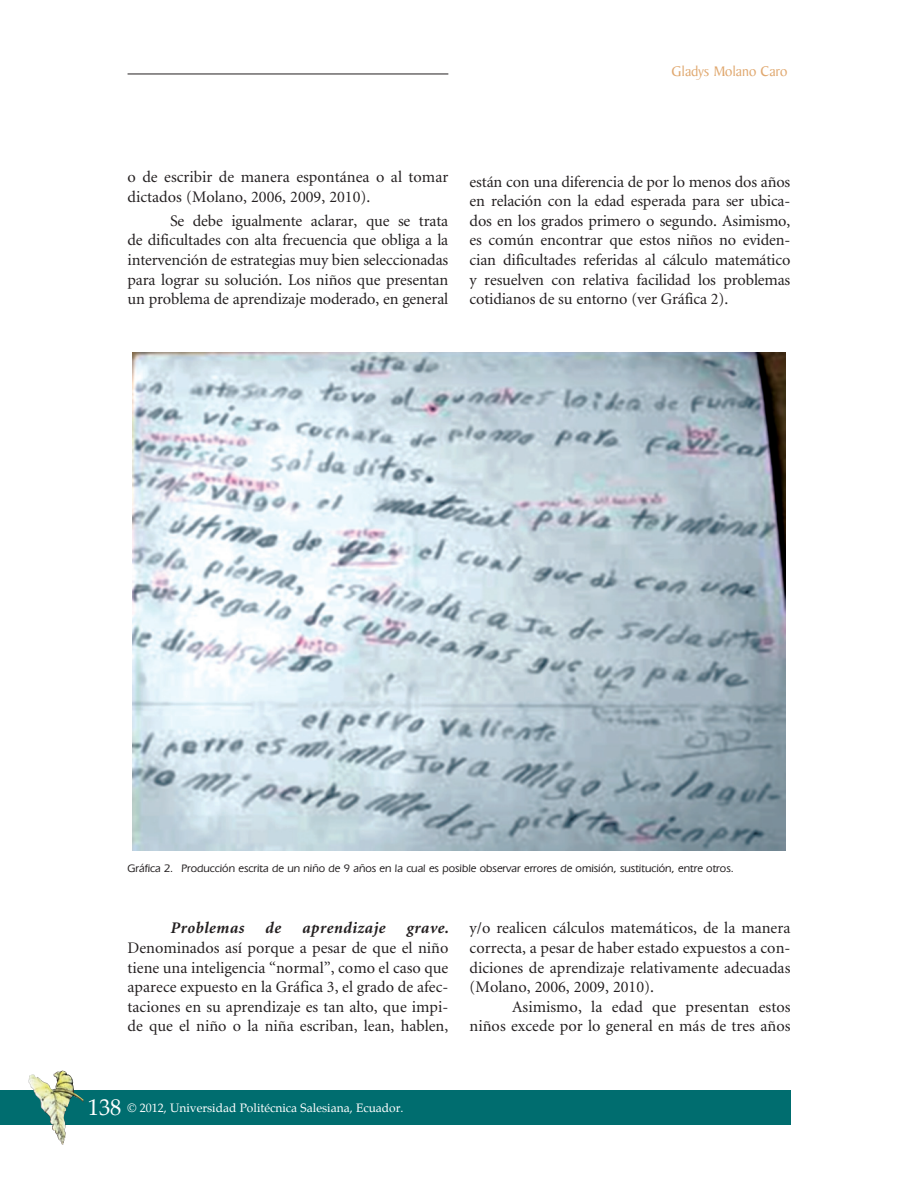
<style>
.page{position:relative;width:918px;height:1188px;background:#fff}
.page>*{position:absolute;margin:0;border:0;box-sizing:border-box;transform-origin:0 0}
.t1{font:16.2px/19.6px "Minion";color:#231f20;text-align:justify}
.t2{font:italic 700 16.2px "Minion";letter-spacing:.03em;color:#231f20}
.t3{font:15px "Baker Signet";color:#e0a86f}
.t4{font:12px "Palatino";color:#fff}
.t5{font:500 11.25px "Eras IT Cby BT";color:#231f20}
.s1{font-size:22.5px}
</style>
<div class="page">
<hr style="left:128px;top:74px;width:320px;height:1px;background:#231f20">
<div style="left:0;top:1090px;width:790px;height:34px;background:#006d6f"></div>
<img style="left:28px;top:1071px;width:38px;height:74px">
<img style="left:133px;top:353px;width:652px;height:498px">
<p class="t3" style="left:671px;top:63px;width:118px">Gladys Molano Caro</p>
<p class="t1" style="left:128px;top:168px;width:322px">o de escribir de manera espontánea o al tomar dictados (Molano, 2006, 2009, 2010).</p>
<p class="t1" style="left:128px;top:211px;width:322px;text-indent:43px">Se debe igualmente aclarar, que se trata de dificultades con alta frecuencia que obliga a la intervención de estrategias muy bien seleccionadas para lograr su solución. Los niños que presentan un problema de aprendizaje moderado, en general</p>
<p class="t1" style="left:470px;top:172px;width:322px">están con una diferencia de por lo menos dos años en relación con la edad esperada para ser ubica&shy;dos en los grados primero o segundo. Asimismo, es común encontrar que estos niños no eviden&shy;cian dificultades referidas al cálculo matemático y resuelven con relativa facilidad los problemas cotidianos de su entorno (ver Gráfica 2).</p>
<p class="t5" style="left:128px;top:862px;width:608px">Gráfica 2. Producción escrita de un niño de 9 años en la cual es posible observar errores de omisión, sustitución, entre otros.</p>
<p class="t2" style="left:170px;top:920px;width:75px">Problemas</p>
<p class="t2" style="left:265px;top:920px;width:17px">de</p>
<p class="t2" style="left:302px;top:920px;width:85px">aprendizaje</p>
<p class="t2" style="left:406px;top:920px;width:44px">grave.</p>
<p class="t1" style="left:128px;top:938px;width:322px">Denominados así porque a pesar de que el niño tiene una inteligencia “normal”, como el caso que aparece expuesto en la Gráfica 3, el grado de afec&shy;taciones en su aprendizaje es tan alto, que impi&shy;de que el niño o la niña escriban, lean, hablen,</p>
<p class="t1" style="left:470px;top:919px;width:322px">y/o realicen cálculos matemáticos, de la manera correcta, a pesar de haber estado expuestos a con&shy;diciones de aprendizaje relativamente adecuadas (Molano, 2006, 2009, 2010).</p>
<p class="t1" style="left:470px;top:997px;width:322px;text-align:right">Asimismo, la edad que presentan estos<br>niños excede por lo general en más de tres años</p>
<p class="t4" style="left:88px;top:1098px;width:317px"><span class="s1">138</span> © 2012, Universidad Politécnica Salesiana, Ecuador.</p>
</div>
